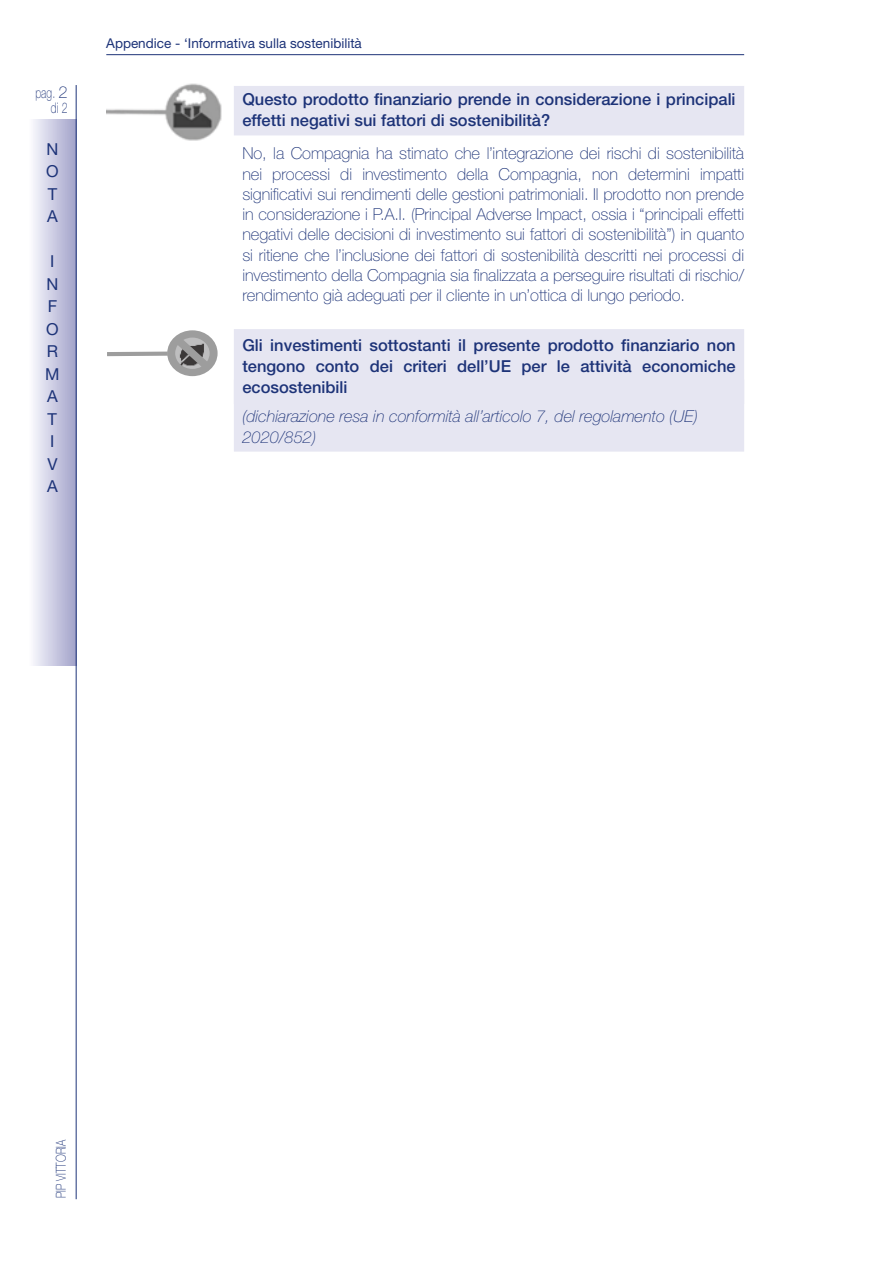
<style>
.page{position:relative;width:893px;height:1263px;background:#fff}
.page>*{position:absolute;margin:0;border:0;box-sizing:border-box;transform-origin:0 0}
.t1{font:100 16.5px/20.2px "Helvetica Neue LT Std";letter-spacing:-.005em;color:#1d3378;text-align:justify}
.t2{font:500 16.5px/21px "Helvetica Neue LT Std";color:#1d3378}
.t3{font:italic 100 16.5px/21px "Helvetica Neue LT Std";color:#1d3378}
.t4{font:16.5px/22.5px "Helvetica Neue LT Std";color:#1d3378;text-align:justify}
.t5{font:100 14.7px/15px "Helvetica Neue LT Std";color:#1d3378;text-align:right;scale:.71 1}
.t6{font:100 13.65px "Helvetica Neue LT Std";color:#1d3378;scale:.77 1}
.t7{font:13.5px "Helvetica Neue LT Std";color:#1d3378}
.s1{font-size:16.5px}
</style>
<div class="page">
<div style="left:28px;top:119px;width:49px;height:546px;background:linear-gradient(to right,#fefeff,#a0a0c9)"></div>
<hr style="left:76px;top:85px;width:1px;height:1114px;background:#1d3378">
<div style="left:234px;top:86px;width:510px;height:49px;background:#e6e6f2"></div>
<div style="left:234px;top:329px;width:510px;height:75px;background:#e6e6f2"></div>
<div style="left:234px;top:380px;width:510px;height:72px;background:#e6e6f2"></div>
<hr style="left:106px;top:54px;width:638px;height:1px;background:#1d3378">
<img style="left:107px;top:83px;width:115px;height:58px">
<svg style="left:107px;top:330px;width:111px;height:46px"></svg>
<p class="t5" style="left:35px;top:86px;width:47px">pag. <span class="s1">2 </span>di 2</p>
<p class="t4" style="left:46px;top:137px;width:14px">N O T A</p>
<p class="t4" style="left:45px;top:250px;width:16px;text-align:center">I<br>N<br>F<br>O<br>R<br>M<br>A<br>T<br>I<br>V<br>A</p>
<p class="t7" style="left:106px;top:35px;width:257px">Appendice - ‘Informativa sulla sostenibilità</p>
<p class="t2" style="left:242px;top:89px;width:495px">Questo prodotto finanziario prende in considerazione i principali effetti negativi sui fattori di sostenibilità?</p>
<p class="t1" style="left:242px;top:143px;width:503px">No, la Compagnia ha stimato che l’integrazione dei rischi di sostenibilità nei processi di investimento della Compagnia, non determini impatti significativi sui rendimenti delle gestioni patrimoniali. Il prodotto non prende in considerazione i P.A.I. (Principal Adverse Impact, ossia i “principali effetti negativi delle decisioni di investimento sui fattori di sostenibilità”) in quanto si ritiene che l’inclusione dei fattori di sostenibilità descritti nei processi di investimento della Compagnia sia finalizzata a perseguire risultati di rischio/ rendimento già adeguati per il cliente in un’ottica di lungo periodo.</p>
<p class="t2" style="left:242px;top:334px;width:495px;text-align:justify">Gli investimenti sottostanti il presente prodotto finanziario non tengono conto dei criteri dell’UE per le attività economiche ecosostenibili</p>
<p class="t3" style="left:242px;top:406px;width:457px">(dichiarazione resa in conformità all’articolo 7, del regolamento (UE)<br>2020/852)</p>
<p class="t6" style="left:53px;top:1198px;width:77px;rotate:-90deg">PIP VITTORIA</p>
</div>
